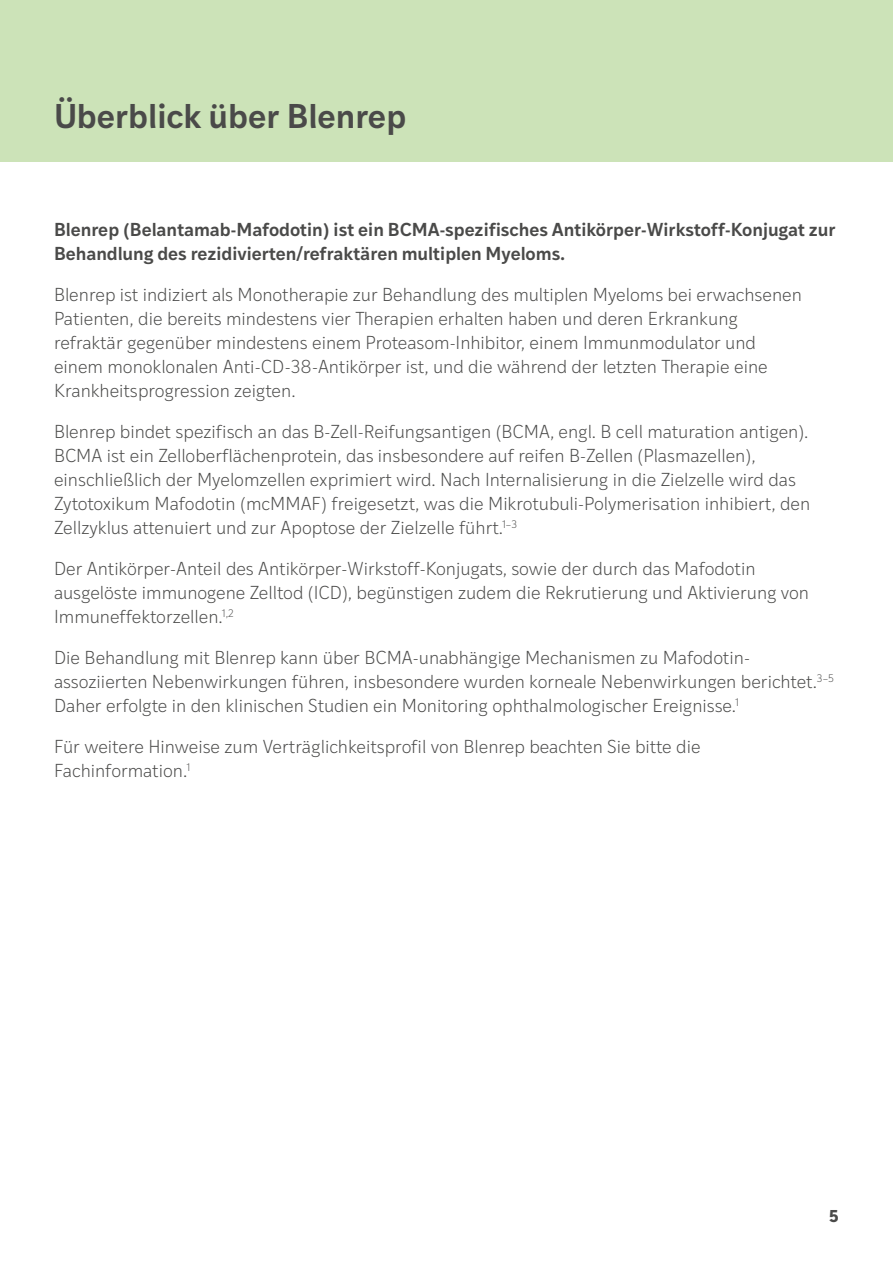
<style>
.page{position:relative;width:893px;height:1263px;background:#fff}
.page>*{position:absolute;margin:0;border:0;box-sizing:border-box;transform-origin:0 0}
.t1{font:600 33px "Ivy Style Sans";color:#4a4a49}
.t2{font:300 18px/24px "Ivy Style Sans";color:#4a4a49}
.t3{font:600 18px/24px "Ivy Style Sans";color:#4a4a49}
.t4{font:700 16.5px "Ivy Style Sans";color:#4a4a49}
</style>
<div class="page">
<div style="left:0;top:0;width:893px;height:162px;background:#cce3b8"></div>
<p class="t1" style="left:54px;top:90px;width:354px">Überblick über Blenrep</p>
<p class="t3" style="left:54px;top:216px;width:783px">Blenrep (Belantamab-Mafodotin) ist ein BCMA-spezifisches Antikörper-Wirkstoff-Konjugat zur<br>Behandlung des rezidivierten/refraktären multiplen Myeloms.</p>
<p class="t2" style="left:54px;top:281px;width:749px">Blenrep ist indiziert als Monotherapie zur Behandlung des multiplen Myeloms bei erwachsenen Patienten, die bereits mindestens vier Therapien erhalten haben und deren Erkrankung refraktär gegenüber mindestens einem Proteasom-Inhibitor, einem Immunmodulator und einem monoklonalen Anti-CD-38-Antikörper ist, und die während der letzten Therapie eine Krankheitsprogression zeigten.</p>
<p class="t2" style="left:54px;top:418px;width:758px">Blenrep bindet spezifisch an das B-Zell-Reifungsantigen (BCMA, engl. B cell maturation antigen).<br>BCMA ist ein Zelloberflächenprotein, das insbesondere auf reifen B-Zellen (Plasmazellen), einschließlich der Myelomzellen exprimiert wird. Nach Internalisierung in die Zielzelle wird das Zytotoxikum Mafodotin (mcMMAF) freigesetzt, was die Mikrotubuli-Polymerisation inhibiert, den Zellzyklus attenuiert und zur Apoptose der Zielzelle führt.<sup>1–3</sup></p>
<p class="t2" style="left:54px;top:555px;width:757px">Der Antikörper-Anteil des Antikörper-Wirkstoff-Konjugats, sowie der durch das Mafodotin ausgelöste immunogene Zelltod (ICD), begünstigen zudem die Rekrutierung und Aktivierung von<br>Immuneffektorzellen.<sup>1,2</sup></p>
<p class="t2" style="left:54px;top:644px;width:782px">Die Behandlung mit Blenrep kann über BCMA-unabhängige Mechanismen zu Mafodotin&shy;assoziierten Nebenwirkungen führen, insbesondere wurden korneale Nebenwirkungen berichtet.<sup>3–5<br></sup>Daher erfolgte in den klinischen Studien ein Monitoring ophthalmologischer Ereignisse.<sup>1</sup></p>
<p class="t2" style="left:54px;top:733px;width:648px">Für weitere Hinweise zum Verträglichkeitsprofil von Blenrep beachten Sie bitte die<br>Fachinformation.<sup>1</sup></p>
<p class="t4" style="left:829px;top:1203px;width:12px">5</p>
</div>
